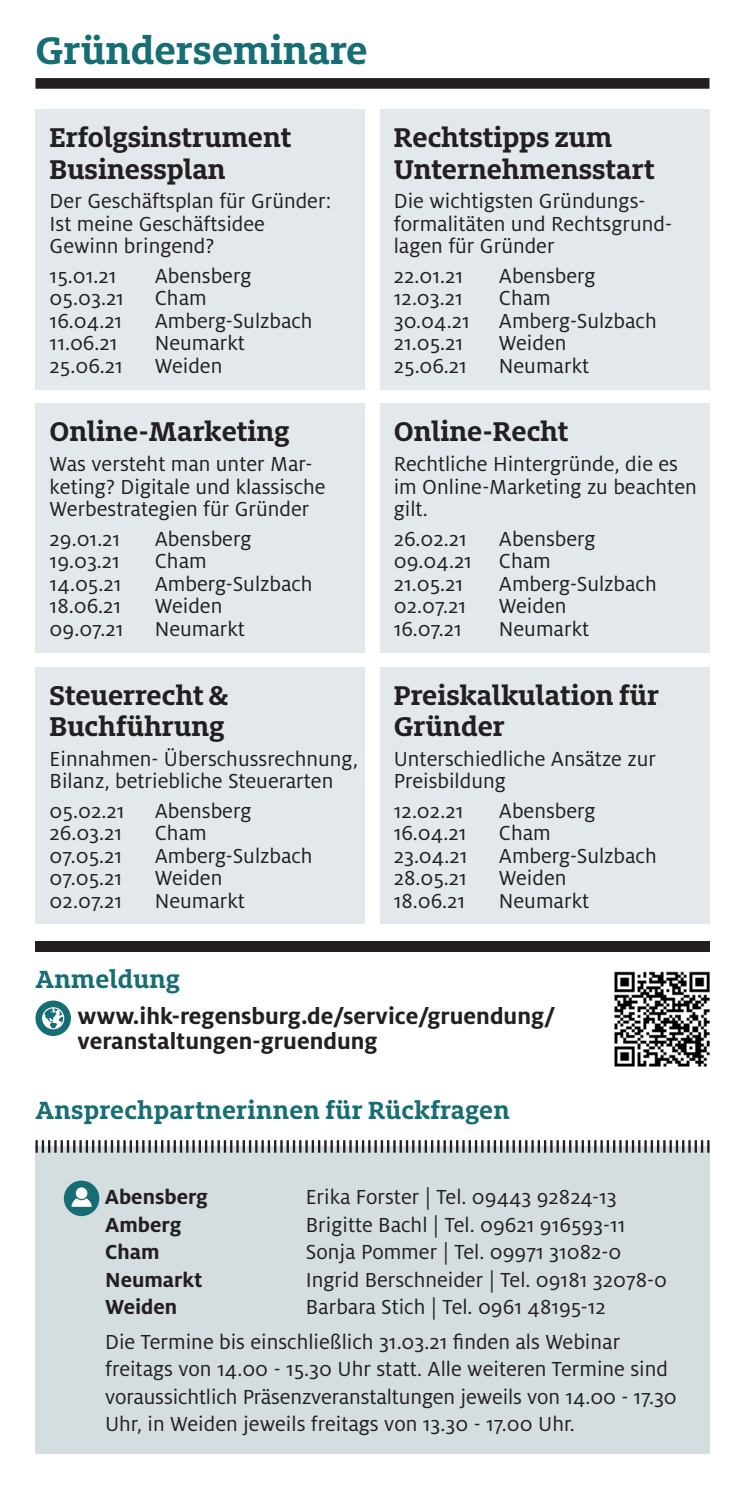
<style>
.page{position:relative;width:745px;height:1489px;background:#fff}
.page>*{position:absolute;margin:0;border:0;box-sizing:border-box;transform-origin:0 0}
.t1{font:700 42.5px "Milo Slab Pro";color:#176d74}
.t2{font:700 30px/31.2px "Milo Slab OT";color:#231f20}
.t3{font:700 27.5px "Milo Slab Pro";letter-spacing:.01em;color:#176d74}
.t4{font:700 27.5px "Milo Slab OT";letter-spacing:.01em;color:#176d74}
.t5{font:700 25px/25px "Milo Pro";color:#231f20}
.t6{font:22.5px/22.5px "Milo Pro";color:#231f20}
.t7{font:700 22.5px "Milo Pro";color:#231f20}
</style>
<div class="page">
<div style="left:35px;top:940px;width:674px;height:11px;background:#231f20"></div>
<div style="left:35px;top:78px;width:674px;height:11px;background:#231f20"></div>
<div style="left:35px;top:1146px;width:674px;height:307px;background:#d4dde0"></div>
<div style="left:64px;top:1180px;width:35px;height:35px;background:#176d74;border-radius:50%"></div>
<svg style="left:71px;top:1187px;width:21px;height:19px"></svg>
<svg style="left:35px;top:1140px;width:674px;height:12px"></svg>
<div style="left:35px;top:109px;width:330px;height:280px;background:#e2e8eb"></div>
<div style="left:379px;top:109px;width:330px;height:280px;background:#e2e8eb"></div>
<div style="left:35px;top:403px;width:330px;height:249px;background:#e2e8eb"></div>
<div style="left:379px;top:666px;width:330px;height:257px;background:#e2e8eb"></div>
<div style="left:35px;top:666px;width:330px;height:257px;background:#e2e8eb"></div>
<div style="left:379px;top:403px;width:330px;height:249px;background:#e2e8eb"></div>
<img style="left:614px;top:971px;width:95px;height:96px">
<div style="left:35px;top:1000px;width:36px;height:35px;background:#176d74;border-radius:50%"></div>
<svg style="left:42px;top:1007px;width:22px;height:22px"></svg>
<h1 class="t1" style="left:35px;top:23px;width:333px">Gründerseminare</h1>
<h2 class="t2" style="left:50px;top:122px;width:243px">Erfolgsinstrument<br>Businessplan</h2>
<p class="t6" style="left:50px;top:190px;width:283px">Der Geschäftsplan für Gründer:<br>Ist meine Geschäftsidee<br>Gewinn bringend?</p>
<p class="t6" style="left:50px;top:264px;width:68px">15.01.21</p>
<p class="t6" style="left:155px;top:264px;width:98px">Abensberg</p>
<p class="t6" style="left:50px;top:287px;width:76px">05.03.21</p>
<p class="t6" style="left:155px;top:287px;width:53px">Cham</p>
<p class="t6" style="left:50px;top:309px;width:74px">16.04.21</p>
<p class="t6" style="left:155px;top:309px;width:159px">Amberg-Sulzbach</p>
<p class="t6" style="left:50px;top:332px;width:69px">11.06.21</p>
<p class="t6" style="left:155px;top:332px;width:92px">Neumarkt</p>
<p class="t6" style="left:50px;top:354px;width:75px">25.06.21</p>
<p class="t6" style="left:155px;top:354px;width:69px">Weiden</p>
<h2 class="t2" style="left:50px;top:416px;width:241px">Online-Marketing</h2>
<p class="t6" style="left:50px;top:453px;width:277px">Was versteht man unter Mar&shy;keting? Digitale und klassische<br>Werbestrategien für Gründer</p>
<p class="t6" style="left:50px;top:527px;width:72px">29.01.21</p>
<p class="t6" style="left:155px;top:527px;width:98px">Abensberg</p>
<p class="t6" style="left:50px;top:550px;width:72px">19.03.21</p>
<p class="t6" style="left:155px;top:550px;width:53px">Cham</p>
<p class="t6" style="left:50px;top:572px;width:73px">14.05.21</p>
<p class="t6" style="left:155px;top:572px;width:159px">Amberg-Sulzbach</p>
<p class="t6" style="left:50px;top:595px;width:73px">18.06.21</p>
<p class="t6" style="left:155px;top:595px;width:69px">Weiden</p>
<p class="t6" style="left:50px;top:617px;width:75px">09.07.21</p>
<p class="t6" style="left:155px;top:617px;width:92px">Neumarkt</p>
<h2 class="t2" style="left:50px;top:680px;width:180px">Steuerrecht &amp;<br>Buchführung</h2>
<p class="t6" style="left:50px;top:747px;width:310px">Einnahmen- Überschussrechnung,<br>Bilanz, betriebliche Steuerarten</p>
<p class="t6" style="left:50px;top:799px;width:76px">05.02.21</p>
<p class="t6" style="left:155px;top:799px;width:98px">Abensberg</p>
<p class="t6" style="left:50px;top:822px;width:74px">26.03.21</p>
<p class="t6" style="left:155px;top:822px;width:53px">Cham</p>
<p class="t6" style="left:50px;top:844px;width:74px">07.05.21</p>
<p class="t6" style="left:155px;top:844px;width:159px">Amberg-Sulzbach</p>
<p class="t6" style="left:50px;top:867px;width:74px">07.05.21</p>
<p class="t6" style="left:155px;top:867px;width:69px">Weiden</p>
<p class="t6" style="left:50px;top:889px;width:74px">02.07.21</p>
<p class="t6" style="left:155px;top:889px;width:92px">Neumarkt</p>
<h2 class="t2" style="left:393px;top:122px;width:262px">Rechtstipps zum<br>Unternehmensstart</h2>
<p class="t6" style="left:393px;top:190px;width:279px">Die wichtigsten Gründungs&shy;formalitäten und Rechtsgrund&shy;lagen für Gründer</p>
<p class="t6" style="left:393px;top:264px;width:71px">22.01.21</p>
<p class="t6" style="left:498px;top:264px;width:98px">Abensberg</p>
<p class="t6" style="left:393px;top:287px;width:70px">12.03.21</p>
<p class="t6" style="left:498px;top:287px;width:53px">Cham</p>
<p class="t6" style="left:393px;top:309px;width:77px">30.04.21</p>
<p class="t6" style="left:498px;top:309px;width:159px">Amberg-Sulzbach</p>
<p class="t6" style="left:393px;top:332px;width:71px">21.05.21</p>
<p class="t6" style="left:498px;top:332px;width:69px">Weiden</p>
<p class="t6" style="left:393px;top:354px;width:75px">25.06.21</p>
<p class="t6" style="left:498px;top:354px;width:92px">Neumarkt</p>
<h2 class="t2" style="left:393px;top:416px;width:176px">Online-Recht</h2>
<p class="t6" style="left:393px;top:453px;width:304px">Rechtliche Hintergründe, die es im Online-Marketing zu beachten gilt.</p>
<p class="t6" style="left:393px;top:527px;width:75px">26.02.21</p>
<p class="t6" style="left:393px;top:527px;width:203px;text-indent:105px">Abensberg<br>09.04.21 Cham<br>21.05.21</p>
<p class="t6" style="left:498px;top:572px;width:159px">Amberg-Sulzbach</p>
<p class="t6" style="left:393px;top:595px;width:74px">02.07.21</p>
<p class="t6" style="left:498px;top:595px;width:69px">Weiden</p>
<p class="t6" style="left:393px;top:617px;width:70px">16.07.21</p>
<p class="t6" style="left:498px;top:617px;width:92px">Neumarkt</p>
<h2 class="t2" style="left:393px;top:680px;width:266px">Preiskalkulation für<br>Gründer</h2>
<p class="t6" style="left:393px;top:747px;width:263px">Unterschiedliche Ansätze zur<br>Preisbildung</p>
<p class="t6" style="left:393px;top:799px;width:71px">12.02.21</p>
<p class="t6" style="left:498px;top:799px;width:98px">Abensberg</p>
<p class="t6" style="left:393px;top:822px;width:74px">16.04.21</p>
<p class="t6" style="left:498px;top:822px;width:53px">Cham</p>
<p class="t6" style="left:393px;top:844px;width:75px">23.04.21</p>
<p class="t6" style="left:498px;top:844px;width:159px">Amberg-Sulzbach</p>
<p class="t6" style="left:393px;top:867px;width:75px">28.05.21</p>
<p class="t6" style="left:498px;top:867px;width:69px">Weiden</p>
<p class="t6" style="left:393px;top:889px;width:73px">18.06.21</p>
<p class="t6" style="left:498px;top:889px;width:92px">Neumarkt</p>
<p class="t4" style="left:35px;top:964px;width:146px">Anmeldung</p>
<p class="t5" style="left:77px;top:1003px;width:479px">www.ihk-regensburg.de/service/gruendung/ veranstaltungen-gruendung</p>
<p class="t3" style="left:35px;top:1092px;width:475px">Ansprechpartnerinnen für Rückfragen</p>
<p class="t7" style="left:105px;top:1184px;width:105px">Abensberg</p>
<p class="t6" style="left:305px;top:1186px;width:312px">Erika Forster | Tel. 09443 92824-13</p>
<p class="t7" style="left:105px;top:1211px;width:78px">Amberg</p>
<p class="t6" style="left:305px;top:1213px;width:321px">Brigitte Bachl | Tel. 09621 916593-11</p>
<p class="t7" style="left:105px;top:1239px;width:56px">Cham</p>
<p class="t6" style="left:305px;top:1241px;width:317px">Sonja Pommer | Tel. 09971 31082-0</p>
<p class="t7" style="left:105px;top:1266px;width:99px">Neumarkt</p>
<p class="t6" style="left:305px;top:1268px;width:362px">Ingrid Berschneider | Tel. 09181 32078-0</p>
<p class="t7" style="left:105px;top:1294px;width:74px">Weiden</p>
<p class="t6" style="left:105px;top:1289px;width:516px;line-height:34.5px;text-indent:200px">Barbara Stich | Tel. 0961 48195-12<br>Die Termine bis einschließlich 31.03.21 finden als Webinar</p>
<p class="t6" style="left:105px;top:1355px;width:572px;line-height:27.5px">freitags von 14.00 - 15.30 Uhr statt. Alle weiteren Termine sind voraussichtlich Präsenzveranstaltungen jeweils von 14.00 - 17.30<br>Uhr, in Weiden jeweils freitags von 13.30 - 17.00 Uhr.</p>
</div>
